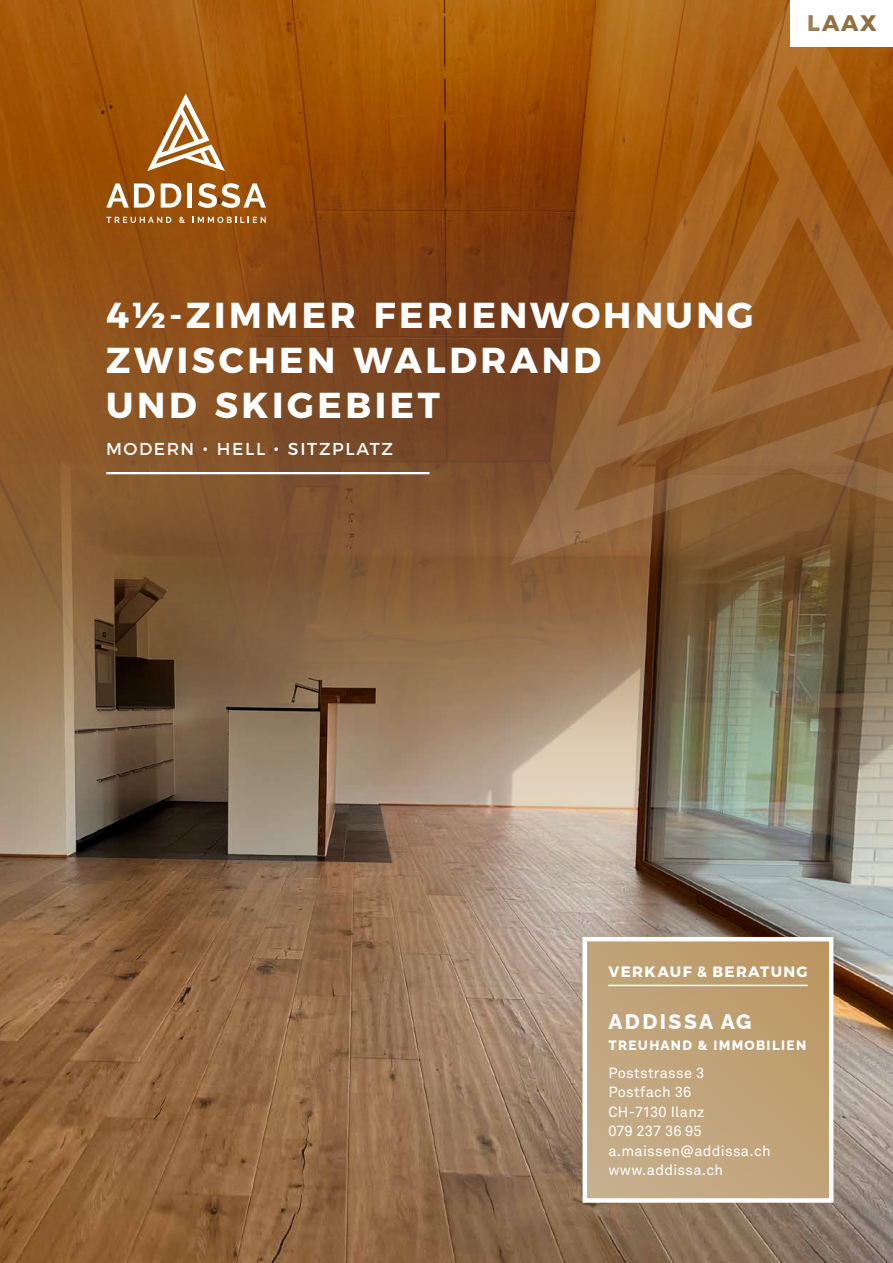
<style>
.page{position:relative;width:893px;height:1263px;background:#fff}
.page>*{position:absolute;margin:0;border:0;box-sizing:border-box;transform-origin:0 0}
.t1{font:700 36px/45px "Montserrat";letter-spacing:.1em;color:#fff}
.t2{font:700 22.5px "Montserrat";color:#907042}
.t3{font:800 21px "Raleway";letter-spacing:.115em;color:#fff}
.t4{font:17.25px "Montserrat";letter-spacing:.1em;color:#fff}
.t5{font:700 15px "Montserrat";letter-spacing:.095em;color:#fff}
.t6{font:14.7px/19.5px "Akkurat";letter-spacing:.02em;color:#fff}
.t7{font:800 13.5px "Raleway";letter-spacing:.1em;color:#fff}
.s1{font-size:18px}
</style>
<div class="page">
<img style="left:0;top:0;width:893px;height:1263px">
<svg style="left:580px;top:935px;width:256px;height:270px;background:#c3a881"></svg>
<hr style="left:106px;top:472px;width:323px;height:2px;background:#fff">
<svg style="left:106px;top:183px;width:49px;height:25px"></svg>
<svg style="left:161px;top:183px;width:20px;height:25px"></svg>
<div style="left:187px;top:183px;width:5px;height:25px;background:#fff"></div>
<svg style="left:198px;top:183px;width:68px;height:25px"></svg>
<svg style="left:147px;top:94px;width:78px;height:77px"></svg>
<svg style="left:106px;top:217px;width:65px;height:6px"></svg>
<svg style="left:179px;top:217px;width:6px;height:6px"></svg>
<svg style="left:193px;top:217px;width:73px;height:6px"></svg>
<svg style="left:510px;top:0;width:383px;height:565px;background:#985d25"></svg>
<h2 class="t2" style="left:807px;top:5px;width:71px">LAAX</h2>
<h1 class="t1" style="left:106px;top:290px;width:649px">4½-ZIMMER FERIENWOHNUNG<br>ZWISCHEN WALDRAND<br>UND SKIGEBIET</h1>
<p class="t4" style="left:106px;top:435px;width:288px">MODERN <span class="s1">•</span> HELL <span class="s1">•</span> SITZPLATZ</p>
<p class="t5" style="left:608px;top:959px;width:201px">VERKAUF &amp; BERATUNG</p>
<h3 class="t3" style="left:608px;top:1005px;width:145px">ADDISSA AG</h3>
<p class="t7" style="left:608px;top:1034px;width:199px">TREUHAND &amp; IMMOBILIEN</p>
<p class="t6" style="left:608px;top:1063px;width:164px">Poststrasse 3<br>Postfach 36<br>CH-7130 Ilanz<br>079 237 36 95 a.maissen@addissa.ch www.addissa.ch</p>
</div>
